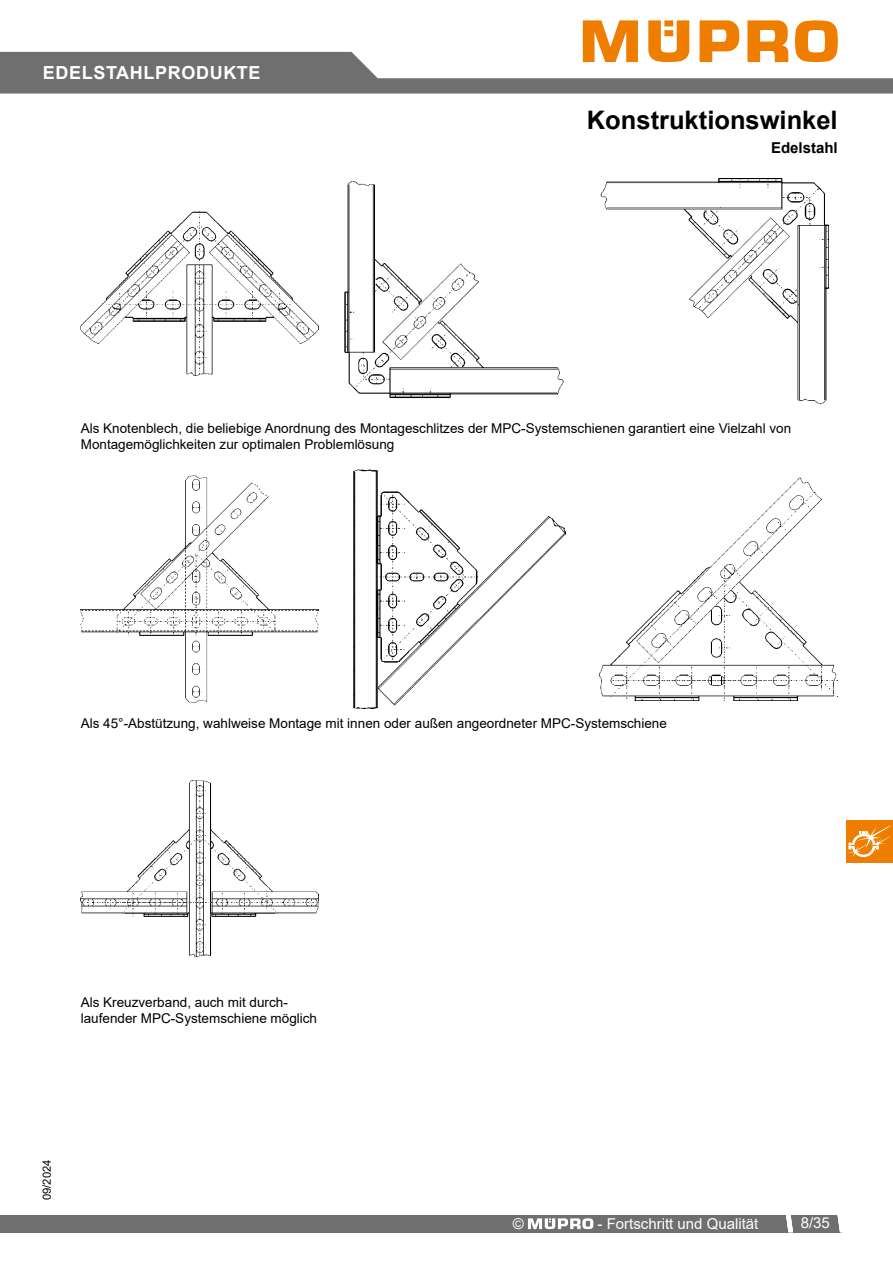
<style>
.page{position:relative;width:893px;height:1263px;background:#fff}
.page>*{position:absolute;margin:0;border:0;box-sizing:border-box;transform-origin:0 0}
.t1{font:700 25.5px "Arial";color:#000}
.t2{font:700 18px "Arial";letter-spacing:.035em;color:#fff}
.t3{font:15px "Arial";color:#fff}
.t4{font:700 15px "Arial";color:#000}
.t5{font:13.5px/16.2px "Arial";color:#000}
.t6{font:11.25px "Arial";color:#000}
</style>
<div class="page">
<svg style="left:0;top:20px;width:893px;height:74px"></svg>
<div style="left:0;top:1215px;width:841px;height:17px;background:#706f6f"></div>
<svg style="left:838px;top:1215px;width:3px;height:17px"></svg>
<svg style="left:786px;top:1215px;width:7px;height:17px"></svg>
<svg style="left:528px;top:1218px;width:65px;height:11px"></svg>
<img style="left:81px;top:212px;width:238px;height:164px">
<img style="left:344px;top:182px;width:220px;height:217px">
<img style="left:600px;top:178px;width:230px;height:227px">
<img style="left:81px;top:475px;width:238px;height:228px">
<img style="left:353px;top:470px;width:212px;height:238px">
<img style="left:600px;top:478px;width:238px;height:222px">
<img style="left:81px;top:780px;width:238px;height:176px">
<div style="left:846px;top:820px;width:47px;height:42px;background:#ef7d00"></div>
<svg style="left:846px;top:825px;width:44px;height:33px"></svg>
<h2 class="t2" style="left:43px;top:60px;width:219px">EDELSTAHLPRODUKTE</h2>
<h1 class="t1" style="left:587px;top:102px;width:252px">Konstruktionswinkel</h1>
<p class="t4" style="left:771px;top:138px;width:68px">Edelstahl</p>
<p class="t5" style="left:81px;top:420px;width:712px">Als Knotenblech, die beliebige Anordnung des Montageschlitzes der MPC-Systemschienen garantiert eine Vielzahl von<br>Montagemöglichkeiten zur optimalen Problemlösung</p>
<p class="t5" style="left:81px;top:715px;width:588px">Als 45°-Abstützung, wahlweise Montage mit innen oder außen angeordneter MPC-Systemschiene</p>
<p class="t5" style="left:81px;top:994px;width:238px">Als Kreuzverband, auch mit durch&shy;laufender MPC-Systemschiene möglich</p>
<p class="t6" style="left:39px;top:1200px;width:42px;rotate:-90deg">09/2024</p>
<p class="t3" style="left:513px;top:1213px;width:13px">©</p>
<p class="t3" style="left:598px;top:1213px;width:162px">- Fortschritt und Qualität</p>
<p class="t3" style="left:801px;top:1213px;width:31px">8/35</p>
</div>
